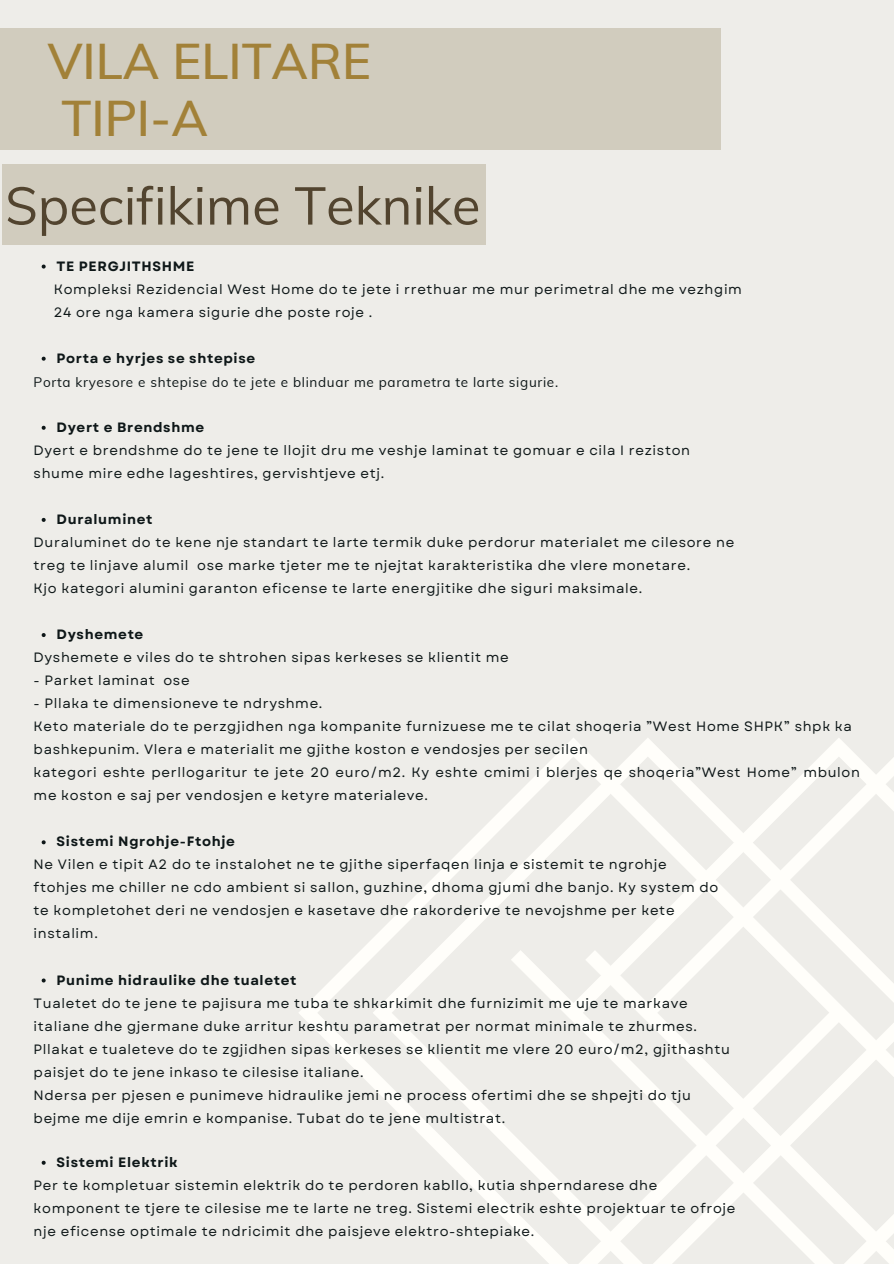
<style>
.page{position:relative;width:894px;height:1264px;background:#fff}
.page>*{position:absolute;margin:0;border:0;box-sizing:border-box;transform-origin:0 0}
.t1{font:52.5px "Muli";color:#52442f}
.t2{font:600 49.05px/57.8px "Muli";color:#a28138}
.t3{font:13.5px/23px "Garet";letter-spacing:.05em;color:#0e1718}
.t4{font:700 13.5px "Garet";letter-spacing:.05em;color:#0e1718}
.t5{font:13.5px "Muli";letter-spacing:.05em;color:#0e1718}
</style>
<div class="page">
<div style="left:0;top:0;width:893px;height:1263px;background:#eeede9"></div>
<div style="left:0;top:29px;width:720px;height:121px;background:#d1ccbe"></div>
<div style="left:2px;top:164px;width:483px;height:81px;background:#d1ccbe"></div>
<svg style="left:299px;top:738px;width:594px;height:525px"></svg>
<svg style="left:42px;top:264px;width:4px;height:4px"></svg>
<svg style="left:42px;top:357px;width:4px;height:4px"></svg>
<svg style="left:42px;top:426px;width:4px;height:4px"></svg>
<svg style="left:42px;top:518px;width:4px;height:4px"></svg>
<svg style="left:42px;top:633px;width:4px;height:4px"></svg>
<svg style="left:42px;top:840px;width:4px;height:4px"></svg>
<svg style="left:42px;top:978px;width:4px;height:4px"></svg>
<svg style="left:42px;top:1160px;width:4px;height:4px"></svg>
<h2 class="t2" style="left:48px;top:31px;width:325px">VILA ELITARE<br>TIPI-A</h2>
<h1 class="t1" style="left:5px;top:172px;width:476px">Specifikime Teknike</h1>
<p class="t4" style="left:57px;top:256px;width:139px">TE PERGJITHSHME</p>
<p class="t3" style="left:54px;top:277px;width:689px">Kompleksi Rezidencial West Home do te jete i rrethuar me mur perimetral dhe me vezhgim<br>24 ore nga kamera sigurie dhe poste roje .</p>
<p class="t4" style="left:57px;top:348px;width:200px">Porta e hyrjes se shtepise</p>
<p class="t5" style="left:34px;top:373px;width:526px">Porta kryesore e shtepise do te jete e blinduar me parametra te larte sigurie.</p>
<p class="t4" style="left:57px;top:417px;width:149px">Dyert e Brendshme</p>
<p class="t3" style="left:34px;top:438px;width:657px">Dyert e brendshme do te jene te llojit dru me veshje laminat te gomuar e cila I reziston shume mire edhe lageshtires, gervishtjeve etj.</p>
<p class="t4" style="left:57px;top:509px;width:97px">Duraluminet</p>
<p class="t3" style="left:34px;top:531px;width:702px">Duraluminet do te kene nje standart te larte termik duke perdorur materialet me cilesore ne treg te linjave alumil ose marke tjeter me te njejtat karakteristika dhe vlere monetare.<br>Kjo kategori alumini garanton eficense te larte energjitike dhe siguri maksimale.</p>
<p class="t4" style="left:57px;top:624px;width:88px">Dyshemete</p>
<p class="t3" style="left:34px;top:646px;width:476px">Dyshemete e viles do te shtrohen sipas kerkeses se klientit me</p>
<p class="t3" style="left:34px;top:669px;width:157px">- Parket laminat ose</p>
<p class="t3" style="left:34px;top:692px;width:827px">- Pllaka te dimensioneve te ndryshme.<br>Keto materiale do te perzgjidhen nga kompanite furnizuese me te cilat shoqeria ”West Home SHPK” shpk ka bashkepunim. Vlera e materialit me gjithe koston e vendosjes per secilen<br>kategori eshte perllogaritur te jete 20 euro/m2. Ky eshte cmimi i blerjes qe shoqeria”West Home” mbulon me koston e saj per vendosjen e ketyre materialeve.</p>
<p class="t4" style="left:57px;top:831px;width:180px">Sistemi Ngrohje-Ftohje</p>
<p class="t3" style="left:34px;top:853px;width:686px">Ne Vilen e tipit A2 do te instalohet ne te gjithe siperfaqen linja e sistemit te ngrohje ftohjes me chiller ne cdo ambient si sallon, guzhine, dhoma gjumi dhe banjo. Ky system do te kompletohet deri ne vendosjen e kasetave dhe rakorderive te nevojshme per kete instalim.</p>
<p class="t4" style="left:57px;top:970px;width:241px">Punime hidraulike dhe tualetet</p>
<p class="t3" style="left:34px;top:991px;width:697px">Tualetet do te jene te pajisura me tuba te shkarkimit dhe furnizimit me uje te markave italiane dhe gjermane duke arritur keshtu parametrat per normat minimale te zhurmes.<br>Pllakat e tualeteve do te zgjidhen sipas kerkeses se klientit me vlere 20 euro/m2, gjithashtu paisjet do te jene inkaso te cilesise italiane.<br>Ndersa per pjesen e punimeve hidraulike jemi ne process ofertimi dhe se shpejti do tju bejme me dije emrin e kompanise. Tubat do te jene multistrat.</p>
<p class="t4" style="left:57px;top:1152px;width:123px">Sistemi Elektrik</p>
<p class="t3" style="left:34px;top:1173px;width:703px">Per te kompletuar sistemin elektrik do te perdoren kabllo, kutia shperndarese dhe komponent te tjere te cilesise me te larte ne treg. Sistemi electrik eshte projektuar te ofroje nje eficense optimale te ndricimit dhe paisjeve elektro-shtepiake.</p>
</div>
